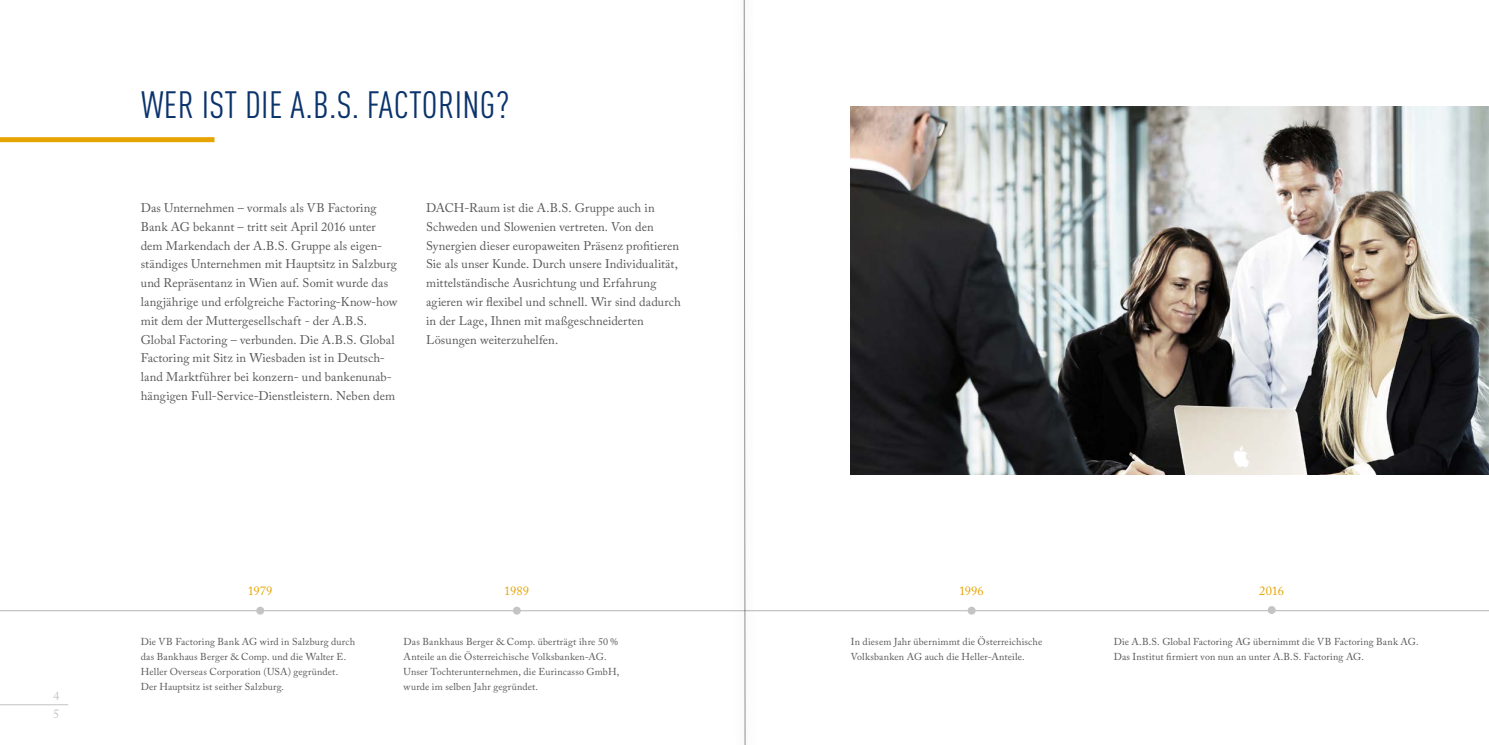
<style>
.page{position:relative;width:1489px;height:745px;background:#fff}
.page>*{position:absolute;margin:0;border:0;box-sizing:border-box;transform-origin:0 0}
.t1{font:condensed 37.5px "DINOT";letter-spacing:.01em;color:#0b336c}
.t2{font:12.5px/18.8px "Adobe Caslon Pro";letter-spacing:.005em;color:#575756}
.t3{font:12.5px "Adobe Caslon Pro";color:#e6a400}
.t4{font:12.5px/17.8px "Adobe Caslon Pro";color:#c5c3c3}
.t5{font:10px/15px "Adobe Caslon Pro";letter-spacing:.015em;color:#575756}
</style>
<div class="page">
<hr style="left:0;top:704px;width:68px;height:1px;background:#c5c3c3">
<hr style="left:0;top:609px;width:1488px;height:2px;background:#c5c3c3">
<div style="left:256px;top:606px;width:8px;height:8px;background:#c5c3c3;border-radius:50%"></div>
<div style="left:513px;top:606px;width:8px;height:8px;background:#c5c3c3;border-radius:50%"></div>
<div style="left:967px;top:606px;width:8px;height:8px;background:#c5c3c3;border-radius:50%"></div>
<div style="left:1267px;top:605px;width:8px;height:8px;background:#c5c3c3;border-radius:50%"></div>
<img style="left:850px;top:107px;width:638px;height:367px">
<div style="left:0;top:137px;width:214px;height:5px;background:#e6a400"></div>
<div style="left:731px;top:0;width:27px;height:744px;background:#fcfcfc"></div>
<svg style="left:743px;top:0;width:2px;height:744px"></svg>
<p class="t4" style="left:53px;top:686px;width:8px">4<br>5</p>
<h1 class="t1" style="left:141px;top:79px;width:369px">WER IST DIE A.B.S. FACTORING?</h1>
<p class="t2" style="left:141px;top:198px;width:258px">Das Unternehmen – vormals als VB Factoring Bank AG bekannt – tritt seit April 2016 unter dem Markendach der A.B.S. Gruppe als eigen&shy;ständiges Unternehmen mit Hauptsitz in Salzburg und Repräsentanz in Wien auf. Somit wurde das langjährige und erfolgreiche Factoring-Know-how mit dem der Muttergesellschaft - der A.B.S.<br>Global Factoring – verbunden. Die A.B.S. Global Factoring mit Sitz in Wiesbaden ist in Deutsch&shy;land Marktführer bei konzern- und bankenunab&shy;hängigen Full-Service-Dienstleistern. Neben dem</p>
<p class="t2" style="left:426px;top:198px;width:256px">DACH-Raum ist die A.B.S. Gruppe auch in Schweden und Slowenien vertreten. Von den Synergien dieser europaweiten Präsenz profitieren Sie als unser Kunde. Durch unsere Individualität, mittelständische Ausrichtung und Erfahrung agieren wir flexibel und schnell. Wir sind dadurch in der Lage, Ihnen mit maßgeschneiderten Lösungen weiterzuhelfen.</p>
<p class="t3" style="left:248px;top:583px;width:26px">1979</p>
<p class="t3" style="left:504px;top:583px;width:26px">1989</p>
<p class="t3" style="left:959px;top:583px;width:26px">1996</p>
<p class="t3" style="left:1259px;top:583px;width:26px">2016</p>
<p class="t5" style="left:141px;top:633px;width:216px">Die VB Factoring Bank AG wird in Salzburg durch das Bankhaus Berger &amp; Comp. und die Walter E.<br>Heller Overseas Corporation (USA) gegründet.<br>Der Hauptsitz ist seither Salzburg.</p>
<p class="t5" style="left:403px;top:633px;width:217px">Das Bankhaus Berger &amp; Comp. überträgt ihre 50 % Anteile an die Österreichische Volksbanken-AG.<br>Unser Tochterunternehmen, die Eurincasso GmbH, wurde im selben Jahr gegründet.</p>
<p class="t5" style="left:850px;top:633px;width:193px">In diesem Jahr übernimmt die Österreichische<br>Volksbanken AG auch die Heller-Anteile.</p>
<p class="t5" style="left:1113px;top:633px;width:306px">Die A.B.S. Global Factoring AG übernimmt die VB Factoring Bank AG.<br>Das Institut firmiert von nun an unter A.B.S. Factoring AG.</p>
</div>
